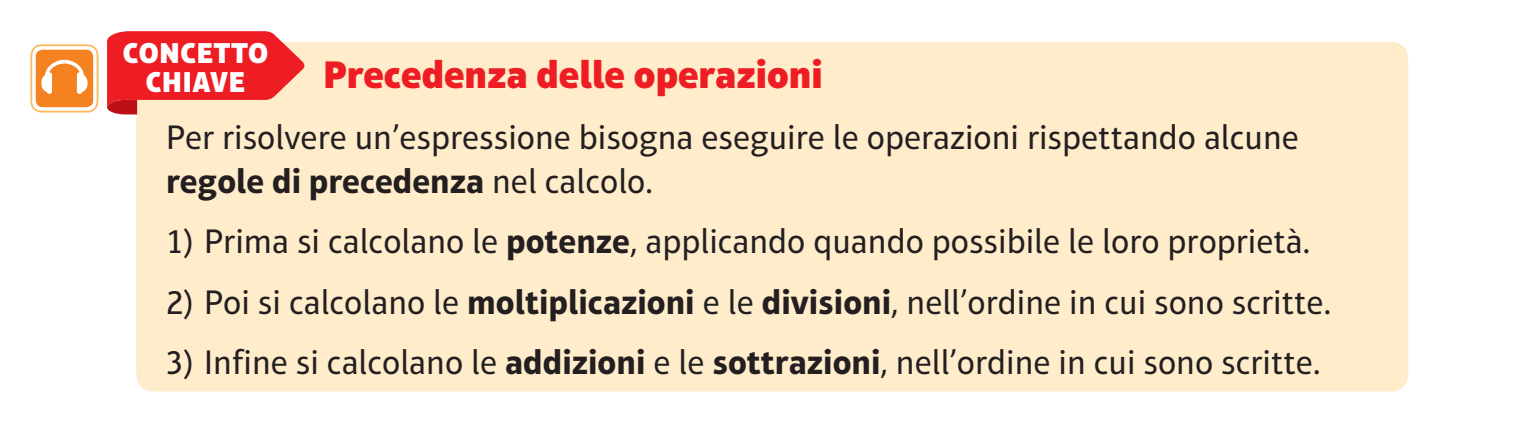
<style>
.page{position:relative;width:1517px;height:428px;background:#fff}
.page>*{position:absolute;margin:0;border:0;box-sizing:border-box;transform-origin:0 0}
.t1{font:900 39px "Aptifer Sans LT Pro";color:#ee1d23}
.t2{font:34.5px/43.5px "Aptifer Sans LT Pro";color:#231f20}
.t3{font:900 29.1px/29.1px "Aptifer Sans LT Pro";letter-spacing:.025em;color:#fff;text-align:center}
.s1{font-weight:700}
</style>
<div class="page">
<div style="left:136px;top:42px;width:1272px;height:349px;background:#feeccb;border-radius:17px"></div>
<svg style="left:107px;top:31px;width:198px;height:83px"></svg>
<div style="left:36px;top:50px;width:57px;height:57px;background:#f58220;border-radius:7px"></div>
<div style="left:30px;top:44px;width:68px;height:68px;border:2px solid #fcba61;border-radius:10px"></div>
<svg style="left:41px;top:60px;width:47px;height:34px"></svg>
<p class="t3" style="left:123px;top:38px;width:147px">CONCETTO<br>CHIAVE</p>
<p class="t1" style="left:323px;top:50px;width:501px">Precedenza delle operazioni</p>
<p class="t2" style="left:166px;top:115px;width:1134px">Per risolvere un’espressione bisogna eseguire le operazioni rispettando alcune <span class="s1">regole di precedenza</span> nel calcolo.</p>
<p class="t2" style="left:166px;top:219px;width:1146px">1) Prima si calcolano le <span class="s1">potenze</span>, applicando quando possibile le loro proprietà.</p>
<p class="t2" style="left:166px;top:280px;width:1166px">2) Poi si calcolano le <span class="s1">moltiplicazioni</span> e le <span class="s1">divisioni</span>, nell’ordine in cui sono scritte.</p>
<p class="t2" style="left:166px;top:340px;width:1156px">3) Infine si calcolano le <span class="s1">addizioni</span> e le <span class="s1">sottrazioni</span>, nell’ordine in cui sono scritte.</p>
</div>
